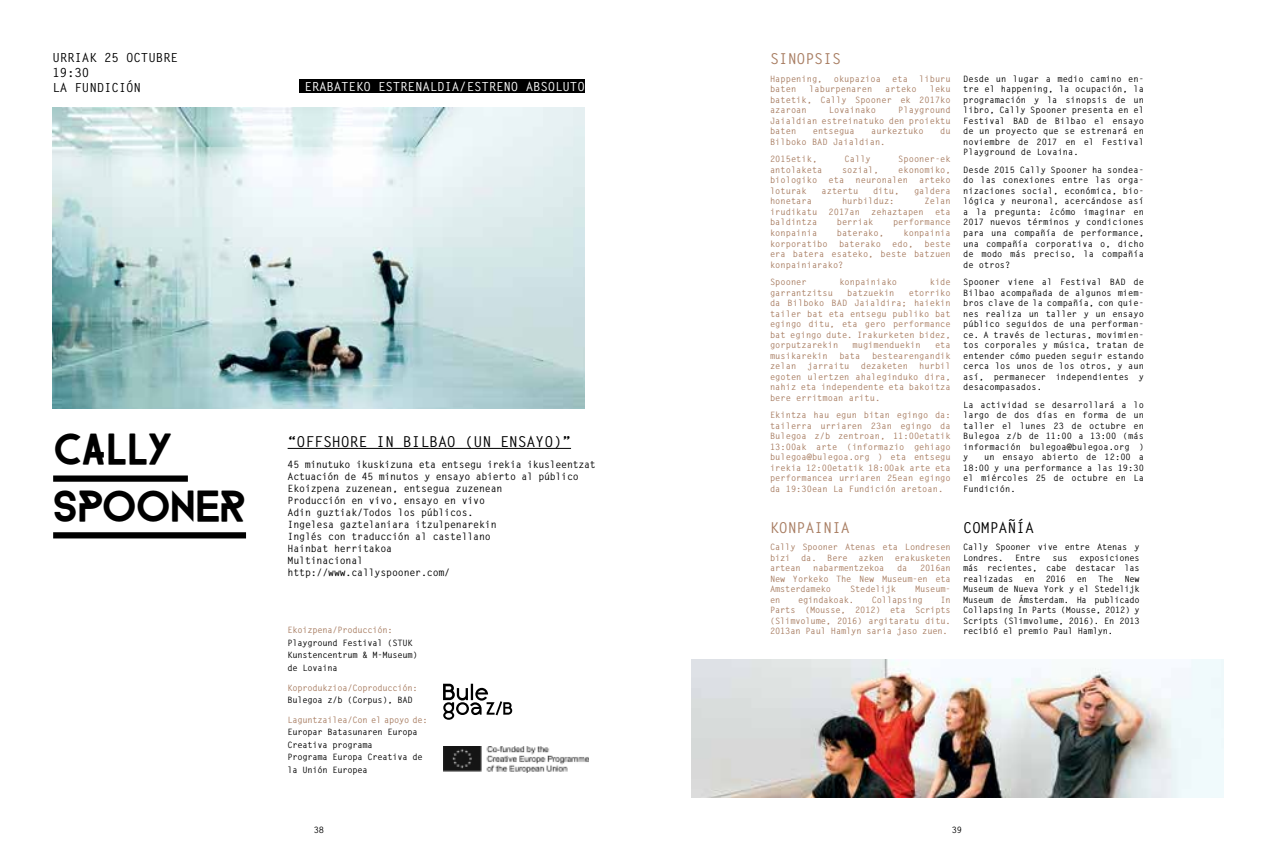
<style>
.page{position:relative;width:1276px;height:851px;background:#fff}
.page>*{position:absolute;margin:0;border:0;box-sizing:border-box;transform-origin:0 0}
.t1{font:36.25px/56.8px "FARRAY";color:#000}
.t2{font:700 15px "Letter Gothic";letter-spacing:-.01em;color:#000}
.t3{font:700 15px "Letter Gothic";letter-spacing:-.01em;color:#a87d62}
.t4{font:700 12.5px "Letter Gothic";letter-spacing:-.01em;color:#fff}
.t5{font:700 12.5px/15px "Letter Gothic";letter-spacing:-.01em;color:#000}
.t6{font:700 10px/12px "Letter Gothic";letter-spacing:-.02em;color:#000}
.t7{font:700 8.75px/10.5px "Letter Gothic";letter-spacing:-.03em;color:#000;text-align:justify}
.t8{font:700 8.75px/10.5px "Letter Gothic";color:#a87d62;text-align:justify}
.t9{font:700 8.75px "Letter Gothic";letter-spacing:-.03em;color:#a87d62}
.t10{font:700 8.75px "Letter Gothic";letter-spacing:-.02em;color:#a87d62}
</style>
<div class="page">
<img style="left:52px;top:107px;width:533px;height:301px">
<img style="left:691px;top:659px;width:532px;height:138px">
<hr style="left:288px;top:448px;width:283px;height:1px;background:#000">
<div style="left:53px;top:475px;width:135px;height:6px;background:#000"></div>
<div style="left:53px;top:532px;width:193px;height:6px;background:#000"></div>
<div style="left:299px;top:79px;width:286px;height:13px;background:#000"></div>
<img style="left:443px;top:746px;width:145px;height:26px">
<svg style="left:443px;top:683px;width:69px;height:36px"></svg>
<h3 class="t5" style="left:52px;top:51px;width:127px">URRIAK 25 OCTUBRE<br>19:30<br>LA FUNDICIÓN</h3>
<h1 class="t1" style="left:53px;top:421px;width:194px">CALLY<br>SPOONER</h1>
<h2 class="t3" style="left:770px;top:50px;width:72px">SINOPSIS</h2>
<p class="t8" style="left:770px;top:74px;width:54px">Happening,</p>
<p class="t8" style="left:834px;top:74px;width:49px">okupazioa</p>
<p class="t8" style="left:892px;top:74px;width:17px">eta</p>
<p class="t8" style="left:919px;top:74px;width:33px">liburu</p>
<p class="t8" style="left:770px;top:84px;width:28px">baten</p>
<p class="t8" style="left:809px;top:84px;width:65px">laburpenaren</p>
<p class="t8" style="left:885px;top:84px;width:33px">arteko</p>
<p class="t7" style="left:963px;top:74px;width:182px">Desde un lugar a medio camino en&shy;tre el happening, la ocupación, la programación y la sinopsis de un libro, Cally Spooner presenta en el Festival BAD de Bilbao el ensayo de un proyecto que se estrenará en noviembre de 2017 en el Festival Playground de Lovaina.</p>
<p class="t7" style="left:963px;top:165px;width:182px">Desde 2015 Cally Spooner ha sondea&shy;do las conexiones entre las orga&shy;nizaciones social, económica, bio&shy;lógica y neuronal, acercándose así a la pregunta: ¿cómo imaginar en 2017 nuevos términos y condiciones para una compañía de performance, una compañía corporativa o, dicho de modo más preciso, la compañía de otros?</p>
<p class="t7" style="left:963px;top:277px;width:182px">Spooner viene al Festival BAD de Bilbao acompañada de algunos miem&shy;bros clave de la compañía, con quie&shy;nes realiza un taller y un ensayo público seguidos de una performan&shy;ce. A través de lecturas, movimien&shy;tos corporales y música, tratan de entender cómo pueden seguir estando cerca los unos de los otros, y aun así, permanecer independientes y desacompasados.</p>
<p class="t7" style="left:963px;top:399px;width:182px">La actividad se desarrollará a lo largo de dos días en forma de un taller el lunes 23 de octubre en Bulegoa z/b de 11:00 a 13:00 (más información bulegoa@bulegoa.org ) y</p>
<h3 class="t4" style="left:304px;top:79px;width:282px">ERABATEKO ESTRENALDIA/ESTRENO ABSOLUTO</h3>
<p class="t8" style="left:770px;top:84px;width:182px;text-indent:160px">leku batetik, Cally Spooner ek 2017ko azaroan</p>
<p class="t8" style="left:770px;top:105px;width:182px;text-indent:128px">Playground Jaialdian estreinatuko den proiektu baten</p>
<p class="t8" style="left:829px;top:105px;width:49px">Lovainako</p>
<p class="t8" style="left:813px;top:126px;width:44px">entsegua</p>
<p class="t8" style="left:871px;top:126px;width:54px">aurkeztuko</p>
<p class="t8" style="left:940px;top:126px;width:12px">du</p>
<p class="t8" style="left:770px;top:133px;width:117px;line-height:17.6px">Bilboko BAD Jaialdian.<br>2015etik,</p>
<p class="t8" style="left:844px;top:154px;width:28px">Cally</p>
<p class="t8" style="left:898px;top:154px;width:54px">Spooner-ek</p>
<p class="t8" style="left:770px;top:165px;width:54px">antolaketa</p>
<p class="t8" style="left:842px;top:165px;width:38px">sozial,</p>
<p class="t8" style="left:898px;top:165px;width:54px">ekonomiko,</p>
<p class="t8" style="left:770px;top:175px;width:49px">biologiko</p>
<p class="t8" style="left:828px;top:175px;width:17px">eta</p>
<p class="t8" style="left:855px;top:175px;width:54px">neuronalen</p>
<p class="t8" style="left:919px;top:175px;width:33px">arteko</p>
<p class="t8" style="left:770px;top:186px;width:38px">loturak</p>
<p class="t8" style="left:821px;top:186px;width:38px">aztertu</p>
<p class="t8" style="left:873px;top:186px;width:28px">ditu,</p>
<p class="t8" style="left:914px;top:186px;width:38px">galdera</p>
<p class="t8" style="left:770px;top:196px;width:44px">honetara</p>
<p class="t8" style="left:842px;top:196px;width:54px">hurbilduz:</p>
<p class="t8" style="left:924px;top:196px;width:28px">Zelan</p>
<p class="t8" style="left:770px;top:207px;width:49px">irudikatu</p>
<p class="t8" style="left:828px;top:207px;width:33px">2017an</p>
<p class="t8" style="left:871px;top:207px;width:54px">zehaztapen</p>
<p class="t8" style="left:935px;top:207px;width:17px">eta</p>
<p class="t8" style="left:770px;top:217px;width:49px">baldintza</p>
<p class="t8" style="left:837px;top:217px;width:38px">berriak</p>
<p class="t8" style="left:893px;top:217px;width:59px">performance</p>
<p class="t8" style="left:770px;top:228px;width:49px">konpainia</p>
<p class="t8" style="left:837px;top:228px;width:49px">baterako,</p>
<p class="t8" style="left:903px;top:228px;width:49px">konpainia</p>
<p class="t8" style="left:770px;top:238px;width:59px">korporatibo</p>
<p class="t8" style="left:839px;top:238px;width:44px">baterako</p>
<p class="t8" style="left:892px;top:238px;width:23px">edo,</p>
<p class="t8" style="left:770px;top:238px;width:182px;text-indent:154px">beste era batera esateko, beste batzuen konpainiarako?</p>
<p class="t8" style="left:770px;top:277px;width:38px">Spooner</p>
<p class="t8" style="left:839px;top:277px;width:59px">konpainiako</p>
<p class="t8" style="left:929px;top:277px;width:22px">kide</p>
<p class="t8" style="left:770px;top:287px;width:64px">garrantzitsu</p>
<p class="t8" style="left:847px;top:287px;width:49px">batzuekin</p>
<p class="t8" style="left:770px;top:287px;width:182px;text-indent:139px">etorriko da Bilboko BAD Jaialdira; haiekin tailer bat eta entsegu publiko bat egingo ditu, eta gero performance bat egingo dute. Irakurketen bidez, gorputzarekin</p>
<p class="t8" style="left:852px;top:340px;width:70px">mugimenduekin</p>
<p class="t8" style="left:935px;top:340px;width:17px">eta</p>
<p class="t8" style="left:770px;top:350px;width:59px">musikarekin</p>
<p class="t8" style="left:839px;top:350px;width:23px">bata</p>
<p class="t8" style="left:872px;top:350px;width:80px">bestearengandik</p>
<p class="t8" style="left:770px;top:361px;width:28px">zelan</p>
<p class="t8" style="left:807px;top:361px;width:44px">jarraitu</p>
<p class="t8" style="left:861px;top:361px;width:49px">dezaketen</p>
<p class="t8" style="left:770px;top:361px;width:182px;text-indent:149px">hurbil egoten ulertzen ahaleginduko dira, nahiz eta independente eta bakoitza bere erritmoan aritu.</p>
<p class="t8" style="left:770px;top:410px;width:182px">Ekintza hau egun bitan egingo da: tailerra urriaren 23an egingo da Bulegoa z/b zentroan, 11:00etatik 13:00ak arte (informazio gehiago bulegoa@bulegoa.org ) eta entsegu irekia 12:00etatik 18:00ak arte eta performancea urriaren 25ean egingo da 19:30ean La Fundición aretoan.</p>
<h2 class="t2" style="left:288px;top:432px;width:63px">“Offshore</h2>
<h2 class="t2" style="left:376px;top:432px;width:8px">in</h2>
<h2 class="t2" style="left:403px;top:432px;width:19px">Bilbao</h2>
<h2 class="t2" style="left:465px;top:432px;width:45px">(Un ensayo</h2>
<h2 class="t2" style="left:553px;top:432px;width:19px">)”</h2>
<p class="t7" style="left:963px;top:452px;width:182px;text-indent:21px">un ensayo abierto de 12:00 a 18:00 y una performance a las 19:30 el miércoles 25 de octubre en La Fundición.</p>
<p class="t6" style="left:288px;top:458px;width:310px">45 minutuko ikuskizuna eta entsegu irekia ikusleentzat Actuación de 45 minutos y ensayo abierto al público Ekoizpena zuzenean, entsegua zuzenean<br>Producción en vivo, ensayo en vivo<br>Adin guztiak/Todos los públicos.<br>Ingelesa gaztelaniara itzulpenarekin<br>Inglés con traducción al castellano<br>Hainbat herritakoa<br>Multinacional<br>http://www.callyspooner.com/</p>
<h2 class="t3" style="left:770px;top:518px;width:81px">KONPAINIA</h2>
<h2 class="t2" style="left:963px;top:518px;width:72px">COMPAÑÍA</h2>
<p class="t8" style="left:770px;top:542px;width:182px">Cally Spooner Atenas eta Londresen bizi da. Bere azken erakusketen artean</p>
<p class="t7" style="left:963px;top:542px;width:178px">Cally Spooner vive entre Atenas y<br>Londres.</p>
<p class="t7" style="left:963px;top:552px;width:178px;text-indent:116px">exposiciones más recientes, cabe destacar las realizadas</p>
<p class="t7" style="left:1015px;top:552px;width:27px">Entre</p>
<p class="t7" style="left:1052px;top:552px;width:17px">sus</p>
<p class="t8" style="left:770px;top:563px;width:182px;text-indent:150px">2016an New Yorkeko The New Museum-en eta Amsterdameko</p>
<p class="t10" style="left:813px;top:562px;width:73px">nabarmentzekoa</p>
<p class="t8" style="left:897px;top:563px;width:12px">da</p>
<p class="t7" style="left:1024px;top:573px;width:12px">en</p>
<p class="t7" style="left:1045px;top:573px;width:22px">2016</p>
<p class="t7" style="left:1077px;top:573px;width:12px">en</p>
<p class="t7" style="left:1098px;top:573px;width:17px">The</p>
<p class="t7" style="left:963px;top:573px;width:178px;text-indent:161px">New Museum de Nueva York y el Stedelijk Museum de Ámsterdam. Ha publicado Collapsing In Parts (Mousse, 2012) y Scripts (Slimvolume, 2016). En 2013</p>
<p class="t10" style="left:850px;top:583px;width:47px">Stedelijk</p>
<p class="t8" style="left:915px;top:584px;width:37px">Museum-</p>
<p class="t8" style="left:770px;top:594px;width:12px">en</p>
<p class="t10" style="left:798px;top:594px;width:58px">egindakoak.</p>
<p class="t10" style="left:872px;top:594px;width:52px">Collapsing</p>
<p class="t8" style="left:770px;top:594px;width:182px;text-indent:170px">In Parts (Mousse, 2012) eta Scripts (Slimvolume, 2016) argitaratu ditu.<br>2013an Paul Hamlyn saria jaso zuen.</p>
<p class="t9" style="left:288px;top:625px;width:106px">Ekoizpena/Producción:</p>
<p class="t7" style="left:963px;top:626px;width:151px">recibió el premio Paul Hamlyn.</p>
<p class="t7" style="left:288px;top:636px;width:131px;line-height:12.5px;text-align:left">Playground Festival (STUK<br>Kunstencentrum &amp; M-Museum) de Lovaina</p>
<p class="t9" style="left:288px;top:682px;width:131px">Koprodukzioa/Coproducción:</p>
<p class="t7" style="left:288px;top:694px;width:126px">Bulegoa z/b (Corpus), BAD</p>
<p class="t9" style="left:288px;top:714px;width:142px">Laguntzailea/Con el apoyo de:</p>
<p class="t7" style="left:288px;top:725px;width:136px;line-height:12.5px;text-align:left">Europar Batasunaren Europa<br>Creativa programa<br>Programa Europa Creativa de la Unión Europea</p>
<p class="t7" style="left:314px;top:824px;width:12px">38</p>
<p class="t7" style="left:951px;top:824px;width:12px">39</p>
</div>
